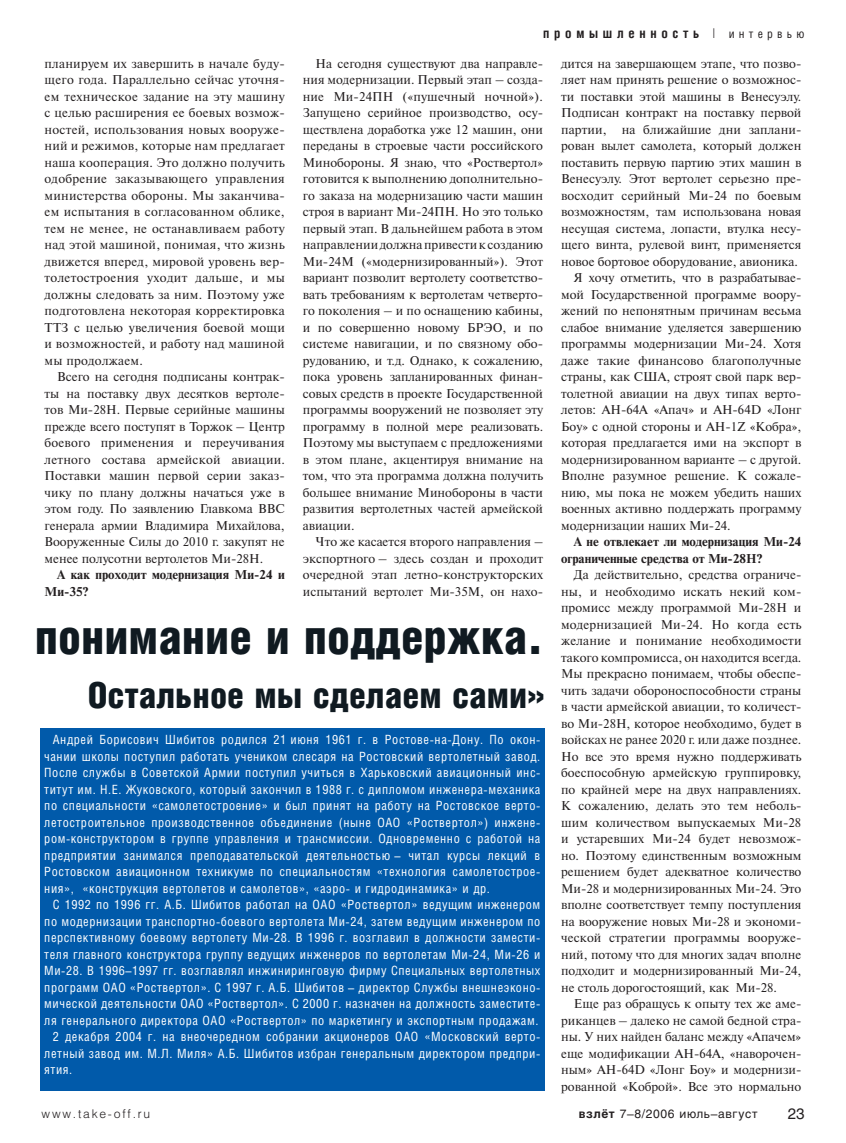
<style>
.page{position:relative;width:846px;height:1143px;background:#fff}
.page>*{position:absolute;margin:0;border:0;box-sizing:border-box;transform-origin:0 0}
.t1{font:900 48px "Helios Cond";color:#101a21}
.t2{font:900 36px "Helios Cond";color:#101a21}
.t3{font:15px "Helios";color:#231f20}
.t4{font:700 13.5px "Helios Cond";letter-spacing:.35em;color:#231f20}
.t5{font:12.75px/16.5px "Newton C";color:#231f20;text-align:justify}
.t6{font:12.75px/16.5px "Helios Cond";letter-spacing:.045em;color:#fff;text-align:justify}
.t7{font:700 12.75px/16.5px "Newton C";color:#231f20}
.t8{font:12px "Helios";letter-spacing:.05em;color:#231f20}
.t9{font:300 12px "Helios";letter-spacing:.15em;color:#231f20}
.s1{font-weight:300}
.s2{font-weight:400;font-size:12px}
.s3{font-weight:700}
</style>
<div class="page">
<div style="left:40px;top:728px;width:504px;height:363px;background:#015aaa"></div>
<p class="t4" style="left:543px;top:25px;width:263px">промышленность <span class="s1">|</span> <span class="s2">интервью</span></p>
<p class="t5" style="left:45px;top:55px;width:242px">планируем их завершить в начале буду&shy;щего года. Параллельно сейчас уточня&shy;ем техническое задание на эту машину с целью расширения ее боевых возмож&shy;ностей, использования новых вооруже&shy;ний и режимов, которые нам предлагает наша кооперация. Это должно получить одобрение заказывающего управления министерства обороны. Мы заканчива&shy;ем испытания в согласованном облике, тем не менее, не останавливаем работу над этой машиной, понимая, что жизнь движется вперед, мировой уровень вер&shy;толетостроения уходит дальше, и мы должны следовать за ним. Поэтому уже подготовлена некоторая корректировка ТТЗ с целью увеличения боевой мощи и возможностей, и работу над машиной мы продолжаем.</p>
<p class="t5" style="left:45px;top:369px;width:242px;text-indent:13px">Всего на сегодня подписаны контрак&shy;ты на поставку двух десятков вертоле&shy;тов Ми-28Н. Первые серийные машины прежде всего поступят в Торжок – Центр боевого применения и переучивания летного состава армейской авиации.<br>Поставки машин первой серии заказ&shy;чику по плану должны начаться уже в этом году. По заявлению Главкома ВВС генерала армии Владимира Михайлова, Вооруженные Силы до 2010 г. закупят не менее полусотни вертолетов Ми-28Н.</p>
<p class="t7" style="left:45px;top:567px;width:242px;text-indent:13px">А как проходит модернизация Ми-24 и<br>Ми-35?</p>
<p class="t5" style="left:303px;top:55px;width:242px;text-indent:13px">На сегодня существуют два направле&shy;ния модернизации. Первый этап – созда&shy;ние Ми-24ПН («пушечный ночной»).<br>Запущено серийное производство, осу&shy;ществлена доработка уже 12 машин, они переданы в строевые части российского Минобороны. Я знаю, что «Роствертол» готовится к выполнению дополнительно&shy;го заказа на модернизацию части машин строя в вариант Ми-24ПН. Но это только первый этап. В дальнейшем работа в этом направлении должна привести к созданию Ми-24М («модернизированный»). Этот вариант позволит вертолету соответство&shy;вать требованиям к вертолетам четверто&shy;го поколения – и по оснащению кабины, и по совершенно новому БРЭО, и по системе навигации, и по связному обо&shy;рудованию, и т.д. Однако, к сожалению, пока уровень запланированных финан&shy;совых средств в проекте Государственной программы вооружений не позволяет эту программу в полной мере реализовать.<br>Поэтому мы выступаем с предложениями в этом плане, акцентируя внимание на том, что эта программа должна получить большее внимание Минобороны в части развития вертолетных частей армейской авиации.</p>
<p class="t5" style="left:303px;top:534px;width:242px;text-indent:13px">Что же касается второго направления – экспортного – здесь создан и проходит очередной этап летно-конструкторских испытаний вертолет Ми-35М, он нахо-</p>
<h1 class="t1" style="left:35px;top:610px;width:509px">понимание и поддержка.</h1>
<h2 class="t2" style="left:88px;top:675px;width:458px">Остальное мы сделаем сами»</h2>
<p class="t6" style="left:44px;top:731px;width:497px;text-indent:9px">Андрей Борисович Шибитов родился 21 июня 1961 г. в Ростове-на-Дону. По окон&shy;чании школы поступил работать учеником слесаря на Ростовский вертолетный завод.<br>После службы в Советской Армии поступил учиться в Харьковский авиационный инс&shy;титут им. Н.Е. Жуковского, который закончил в 1988 г. с дипломом инженера-механика по специальности «самолетостроение» и был принят на работу на Ростовское верто&shy;летостроительное производственное объединение (ныне ОАО «Роствертол») инжене&shy;ром-конструктором в группе управления и трансмиссии. Одновременно с работой на предприятии занимался преподавательской деятельностью – читал курсы лекций в Ростовском авиационном техникуме по специальностям «технология самолетострое&shy;ния», «конструкция вертолетов и самолетов», «аэро- и гидродинамика» и др.</p>
<p class="t6" style="left:53px;top:896px;width:489px">С 1992 по 1996 гг. А.Б. Шибитов работал на ОАО «Роствертол» ведущим инженером</p>
<p class="t6" style="left:44px;top:913px;width:497px">по модернизации транспортно-боевого вертолета Ми-24, затем ведущим инженером по</p>
<p class="t6" style="left:44px;top:929px;width:497px">перспективному боевому вертолету Ми-28. В 1996 г. возглавил в должности замести-</p>
<p class="t6" style="left:44px;top:946px;width:497px">теля главного конструктора группу ведущих инженеров по вертолетам Ми-24, Ми-26 и</p>
<p class="t6" style="left:44px;top:962px;width:497px">Ми-28. В 1996–1997 гг. возглавлял инжиниринговую фирму Специальных вертолетных</p>
<p class="t6" style="left:44px;top:979px;width:497px">программ ОАО «Роствертол». С 1997 г. А.Б. Шибитов – директор Службы внешнеэконо-</p>
<p class="t6" style="left:44px;top:995px;width:497px">мической деятельности ОАО «Роствертол». С 2000 г. назначен на должность заместите-</p>
<p class="t6" style="left:44px;top:1012px;width:495px">ля генерального директора ОАО «Роствертол» по маркетингу и экспортным продажам.</p>
<p class="t6" style="left:53px;top:1028px;width:489px">2 декабря 2004 г. на внеочередном собрании акционеров ОАО «Московский верто-</p>
<p class="t6" style="left:44px;top:1045px;width:497px">летный завод им. М.Л. Миля» А.Б. Шибитов избран генеральным директором предпри-</p>
<p class="t6" style="left:44px;top:1061px;width:30px">ятия.</p>
<p class="t5" style="left:561px;top:55px;width:242px">дится на завершающем этапе, что позво-</p>
<p class="t5" style="left:561px;top:72px;width:242px">ляет нам принять решение о возможнос-</p>
<p class="t5" style="left:561px;top:88px;width:242px">ти поставки этой машины в Венесуэлу.</p>
<p class="t5" style="left:561px;top:105px;width:242px">Подписан контракт на поставку первой</p>
<p class="t5" style="left:561px;top:121px;width:242px">партии, на ближайшие дни заплани-</p>
<p class="t5" style="left:561px;top:138px;width:242px">рован вылет самолета, который должен</p>
<p class="t5" style="left:561px;top:154px;width:242px">поставить первую партию этих машин в</p>
<p class="t5" style="left:561px;top:171px;width:242px">Венесуэлу. Этот вертолет серьезно пре-</p>
<p class="t5" style="left:561px;top:187px;width:242px">восходит серийный Ми-24 по боевым</p>
<p class="t5" style="left:561px;top:204px;width:242px">возможностям, там использована новая</p>
<p class="t5" style="left:561px;top:220px;width:242px">несущая система, лопасти, втулка несу-</p>
<p class="t5" style="left:561px;top:237px;width:242px">щего винта, рулевой винт, применяется</p>
<p class="t5" style="left:561px;top:253px;width:238px">новое бортовое оборудование, авионика.</p>
<p class="t5" style="left:573px;top:270px;width:229px">Я хочу отметить, что в разрабатывае-</p>
<p class="t5" style="left:561px;top:286px;width:242px">мой Государственной программе воору-</p>
<p class="t5" style="left:561px;top:303px;width:242px">жений по непонятным причинам весьма</p>
<p class="t5" style="left:561px;top:319px;width:242px">слабое внимание уделяется завершению</p>
<p class="t5" style="left:561px;top:336px;width:242px">программы модернизации Ми-24. Хотя</p>
<p class="t5" style="left:561px;top:352px;width:242px">даже такие финансово благополучные</p>
<p class="t5" style="left:561px;top:369px;width:242px">страны, как США, строят свой парк вер-</p>
<p class="t5" style="left:561px;top:385px;width:242px">толетной авиации на двух типах верто-</p>
<p class="t5" style="left:561px;top:402px;width:242px">летов: AH-64A «Апач» и AH-64D «Лонг</p>
<p class="t5" style="left:561px;top:418px;width:242px">Боу» с одной стороны и AH-1Z «Кобра»,</p>
<p class="t5" style="left:561px;top:435px;width:242px">которая предлагается ими на экспорт в</p>
<p class="t5" style="left:561px;top:451px;width:242px">модернизированном варианте – с другой.</p>
<p class="t5" style="left:561px;top:468px;width:242px">Вполне разумное решение. К сожале-</p>
<p class="t5" style="left:561px;top:484px;width:242px">нию, мы пока не можем убедить наших</p>
<p class="t5" style="left:561px;top:501px;width:242px">военных активно поддержать программу</p>
<p class="t5" style="left:561px;top:517px;width:171px">модернизации наших Ми-24.</p>
<p class="t7" style="left:561px;top:534px;width:242px;text-indent:13px">А не отвлекает ли модернизация Ми-24 ограниченные средства от Ми-28Н?</p>
<p class="t5" style="left:561px;top:567px;width:242px;text-indent:13px">Да действительно, средства ограниче&shy;ны, и необходимо искать некий ком&shy;промисс между программой Ми-28Н и модернизацией Ми-24. Но когда есть желание и понимание необходимости такого компромисса, он находится всегда.<br>Мы прекрасно понимаем, чтобы обеспе&shy;чить задачи обороноспособности страны в части армейской авиации, то количест&shy;во Ми-28Н, которое необходимо, будет в войсках не ранее 2020 г. или даже позднее.<br>Но все это время нужно поддерживать боеспособную армейскую группировку, по крайней мере на двух направлениях.<br>К сожалению, делать это тем неболь&shy;шим количеством выпускаемых Ми-28 и устаревших Ми-24 будет невозмож&shy;но. Поэтому единственным возможным решением будет адекватное количество Ми-28 и модернизированных Ми-24. Это вполне соответствует темпу поступления на вооружение новых Ми-28 и экономи&shy;ческой стратегии программы вооруже&shy;ний, потому что для многих задач вполне подходит и модернизированный Ми-24, не столь дорогостоящий, как Ми-28.</p>
<p class="t5" style="left:561px;top:996px;width:242px;text-indent:13px">Еще раз обращусь к опыту тех же аме&shy;риканцев – далеко не самой бедной стра&shy;ны. У них найден баланс между «Апачем» еще модификации AH-64A, «наворочен&shy;ным» AH-64D «Лонг Боу» и модернизи&shy;рованной «Коброй». Все это нормально</p>
<p class="t9" style="left:42px;top:1107px;width:110px">www.take-off.ru</p>
<p class="t8" style="left:578px;top:1107px;width:180px"><span class="s3">взлёт</span> 7–8/2006 июль–август</p>
<p class="t3" style="left:787px;top:1105px;width:18px">23</p>
</div>
